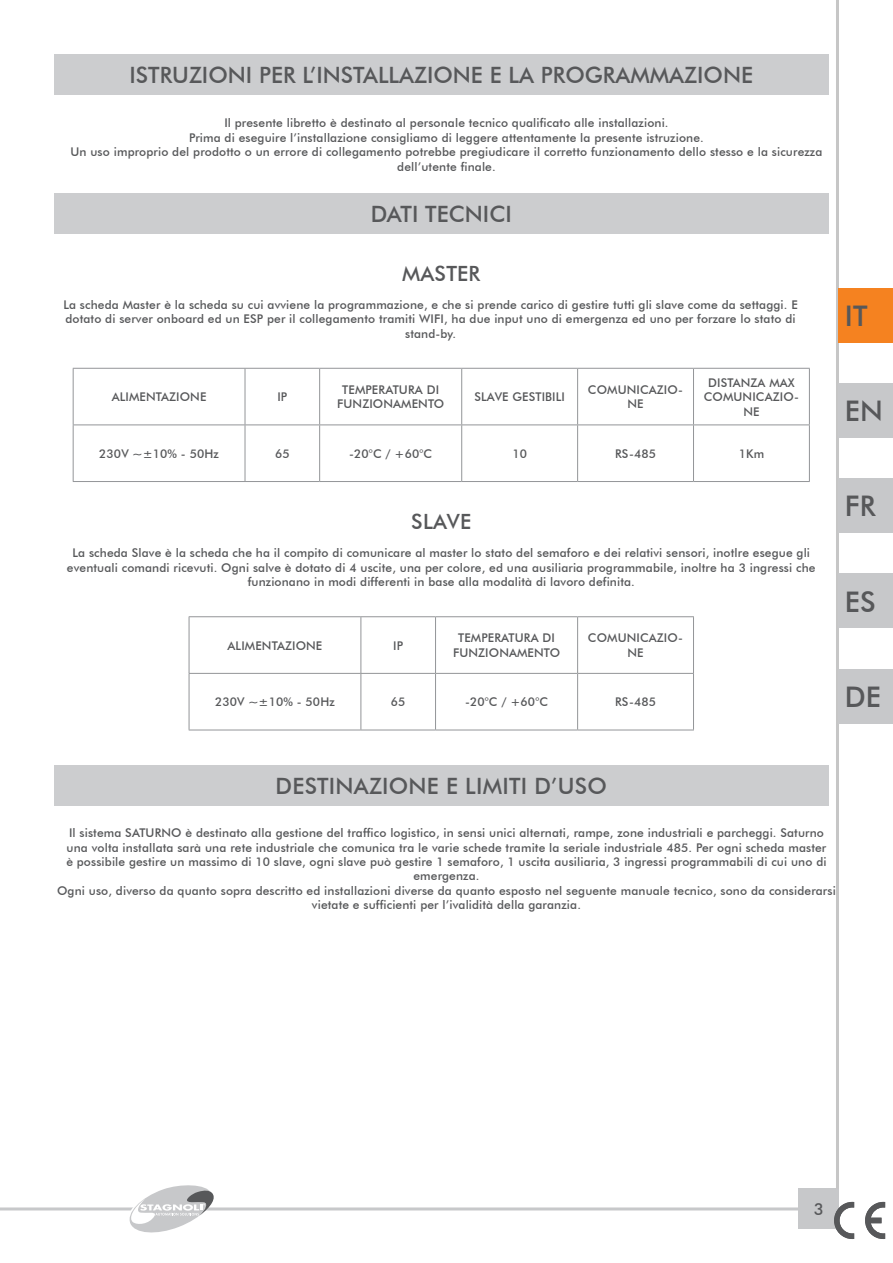
<style>
.page{position:relative;width:893px;height:1263px;background:#fff}
.page>*{position:absolute;margin:0;border:0;box-sizing:border-box;transform-origin:0 0}
.titoli{font:500 28.35px "Futura BT";color:#57585a}
.titoli-2{font:500 22.5px "Futura BT";color:#57585a}
.t1{font:500 21px "Futura BT";letter-spacing:.01em;color:#57585a}
.t2{font:500 16.5px "Futura BT";color:#57585a}
.menu2{font:500 12px/14.4px "Futura BT";letter-spacing:.01em;color:#57585a;text-align:center}
.testo_normale{font:500 12px/14.4px "Futura BT";letter-spacing:.01em;color:#57585a;text-align:center}
</style>
<div class="page">
<div style="left:798px;top:1189px;width:41px;height:40px;background:#c7c8ca"></div>
<hr style="left:0;top:1207px;width:811px;height:3px;background:#c7c8ca">
<svg style="left:124px;top:1185px;width:93px;height:48px"></svg>
<hr style="left:73px;top:368px;width:172px;height:1px;background:#939598">
<hr style="left:73px;top:369px;width:1px;height:55px;background:#939598">
<hr style="left:245px;top:368px;width:75px;height:1px;background:#939598">
<hr style="left:245px;top:369px;width:1px;height:55px;background:#939598">
<hr style="left:320px;top:368px;width:142px;height:1px;background:#939598">
<hr style="left:319px;top:369px;width:1px;height:55px;background:#939598">
<hr style="left:462px;top:368px;width:116px;height:1px;background:#939598">
<hr style="left:461px;top:369px;width:1px;height:55px;background:#939598">
<hr style="left:578px;top:368px;width:115px;height:1px;background:#939598">
<hr style="left:577px;top:369px;width:1px;height:55px;background:#939598">
<hr style="left:693px;top:368px;width:117px;height:1px;background:#939598">
<hr style="left:693px;top:369px;width:1px;height:55px;background:#939598">
<hr style="left:809px;top:369px;width:1px;height:55px;background:#939598">
<hr style="left:73px;top:424px;width:172px;height:1px;background:#939598">
<hr style="left:73px;top:425px;width:1px;height:56px;background:#939598">
<hr style="left:245px;top:424px;width:75px;height:1px;background:#939598">
<hr style="left:245px;top:425px;width:1px;height:56px;background:#939598">
<hr style="left:320px;top:424px;width:142px;height:1px;background:#939598">
<hr style="left:319px;top:425px;width:1px;height:56px;background:#939598">
<hr style="left:462px;top:424px;width:116px;height:1px;background:#939598">
<hr style="left:461px;top:425px;width:1px;height:56px;background:#939598">
<hr style="left:578px;top:424px;width:115px;height:1px;background:#939598">
<hr style="left:577px;top:425px;width:1px;height:56px;background:#939598">
<hr style="left:693px;top:424px;width:117px;height:1px;background:#939598">
<hr style="left:693px;top:425px;width:1px;height:56px;background:#939598">
<hr style="left:809px;top:425px;width:1px;height:56px;background:#939598">
<hr style="left:73px;top:481px;width:172px;height:1px;background:#939598">
<hr style="left:245px;top:481px;width:75px;height:1px;background:#939598">
<hr style="left:320px;top:481px;width:142px;height:1px;background:#939598">
<hr style="left:462px;top:481px;width:116px;height:1px;background:#939598">
<hr style="left:578px;top:481px;width:115px;height:1px;background:#939598">
<hr style="left:693px;top:481px;width:117px;height:1px;background:#939598">
<hr style="left:189px;top:616px;width:172px;height:1px;background:#939598">
<hr style="left:189px;top:617px;width:1px;height:56px;background:#939598">
<hr style="left:361px;top:616px;width:75px;height:1px;background:#939598">
<hr style="left:360px;top:617px;width:1px;height:56px;background:#939598">
<hr style="left:436px;top:616px;width:142px;height:1px;background:#939598">
<hr style="left:435px;top:617px;width:1px;height:56px;background:#939598">
<hr style="left:578px;top:616px;width:116px;height:1px;background:#939598">
<hr style="left:577px;top:617px;width:1px;height:56px;background:#939598">
<hr style="left:693px;top:617px;width:1px;height:56px;background:#939598">
<hr style="left:189px;top:673px;width:172px;height:1px;background:#939598">
<hr style="left:189px;top:674px;width:1px;height:56px;background:#939598">
<hr style="left:361px;top:673px;width:75px;height:1px;background:#939598">
<hr style="left:360px;top:674px;width:1px;height:56px;background:#939598">
<hr style="left:436px;top:673px;width:142px;height:1px;background:#939598">
<hr style="left:435px;top:674px;width:1px;height:56px;background:#939598">
<hr style="left:578px;top:673px;width:116px;height:1px;background:#939598">
<hr style="left:577px;top:674px;width:1px;height:56px;background:#939598">
<hr style="left:693px;top:674px;width:1px;height:56px;background:#939598">
<hr style="left:189px;top:730px;width:172px;height:1px;background:#939598">
<hr style="left:361px;top:730px;width:75px;height:1px;background:#939598">
<hr style="left:436px;top:730px;width:142px;height:1px;background:#939598">
<hr style="left:578px;top:730px;width:116px;height:1px;background:#939598">
<div style="left:54px;top:54px;width:774px;height:40px;background:#cccdcf"></div>
<div style="left:54px;top:193px;width:774px;height:41px;background:#cccdcf"></div>
<div style="left:54px;top:765px;width:774px;height:40px;background:#cccdcf"></div>
<svg style="left:834px;top:1202px;width:20px;height:37px"></svg>
<svg style="left:865px;top:1202px;width:20px;height:37px"></svg>
<hr style="left:836px;top:0;width:3px;height:1189px;background:#c6c6c6">
<div style="left:839px;top:383px;width:54px;height:54px;background:#c7c8ca"></div>
<div style="left:839px;top:478px;width:54px;height:55px;background:#c7c8ca"></div>
<div style="left:839px;top:574px;width:54px;height:54px;background:#c7c8ca"></div>
<div style="left:839px;top:669px;width:54px;height:54px;background:#c7c8ca"></div>
<div style="left:839px;top:288px;width:54px;height:54px;background:#f58220"></div>
<p class="titoli-2" style="left:129px;top:61px;width:625px">ISTRUZIONI PER L’INSTALLAZIONE E LA PROGRAMMAZIONE</p>
<p class="testo_normale" style="left:224px;top:116px;width:446px">Il presente libretto è destinato al personale tecnico qualificato alle installazioni.</p>
<p class="testo_normale" style="left:189px;top:130px;width:516px">Prima di eseguire l’installazione consigliamo di leggere attentamente la presente istruzione.</p>
<p class="testo_normale" style="left:70px;top:145px;width:753px">Un uso improprio del prodotto o un errore di collegamento potrebbe pregiudicare il corretto funzionamento dello stesso e la sicurezza dell’utente finale.</p>
<p class="titoli-2" style="left:371px;top:201px;width:143px">DATI TECNICI</p>
<p class="t1" style="left:402px;top:260px;width:80px">MASTER</p>
<p class="menu2" style="left:63px;top:297px;width:736px">La scheda Master è la scheda su cui avviene la programmazione, e che si prende carico di gestire tutti gli slave come da settaggi. E dotato di server onboard ed un ESP per il collegamento tramiti WIFI, ha due input uno di emergenza ed uno per forzare lo stato di stand-by.</p>
<p class="menu2" style="left:112px;top:390px;width:96px">ALIMENTAZIONE</p>
<p class="menu2" style="left:277px;top:390px;width:11px">IP</p>
<p class="menu2" style="left:342px;top:382px;width:98px">TEMPERATURA DI</p>
<p class="menu2" style="left:337px;top:397px;width:109px">FUNZIONAMENTO</p>
<p class="menu2" style="left:474px;top:390px;width:92px">SLAVE GESTIBILI</p>
<p class="menu2" style="left:588px;top:382px;width:97px">COMUNICAZIO-<br>NE</p>
<p class="menu2" style="left:704px;top:375px;width:97px">DISTANZA MAX<br>COMUNICAZIO-<br>NE</p>
<p class="menu2" style="left:99px;top:446px;width:121px">230V ~±10% - 50Hz</p>
<p class="menu2" style="left:275px;top:446px;width:16px">65</p>
<p class="menu2" style="left:349px;top:446px;width:84px">-20°C / +60°C</p>
<p class="menu2" style="left:512px;top:446px;width:16px">10</p>
<p class="menu2" style="left:615px;top:446px;width:42px">RS-485</p>
<p class="menu2" style="left:739px;top:446px;width:27px">1Km</p>
<p class="t1" style="left:411px;top:509px;width:61px">SLAVE</p>
<p class="menu2" style="left:67px;top:546px;width:750px">La scheda Slave è la scheda che ha il compito di comunicare al master lo stato del semaforo e dei relativi sensori, inotlre esegue gli eventuali comandi ricevuti. Ogni salve è dotato di 4 uscite, una per colore, ed una ausiliaria programmabile, inoltre ha 3 ingressi che funzionano in modi differenti in base alla modalità di lavoro definita.</p>
<p class="menu2" style="left:228px;top:638px;width:96px">ALIMENTAZIONE</p>
<p class="menu2" style="left:393px;top:638px;width:11px">IP</p>
<p class="menu2" style="left:458px;top:631px;width:98px">TEMPERATURA DI</p>
<p class="menu2" style="left:453px;top:645px;width:109px">FUNZIONAMENTO</p>
<p class="menu2" style="left:588px;top:631px;width:97px">COMUNICAZIO-<br>NE</p>
<p class="menu2" style="left:215px;top:695px;width:121px">230V ~±10% - 50Hz</p>
<p class="menu2" style="left:391px;top:695px;width:16px">65</p>
<p class="menu2" style="left:465px;top:695px;width:84px">-20°C / +60°C</p>
<p class="menu2" style="left:615px;top:695px;width:42px">RS-485</p>
<p class="titoli" style="left:845px;top:299px;width:24px">IT</p>
<p class="titoli" style="left:845px;top:394px;width:39px">EN</p>
<p class="titoli" style="left:845px;top:489px;width:32px">FR</p>
<p class="titoli" style="left:845px;top:584px;width:32px">ES</p>
<p class="titoli" style="left:845px;top:680px;width:38px">DE</p>
<p class="titoli-2" style="left:276px;top:772px;width:333px">DESTINAZIONE E LIMITI D’USO</p>
<p class="menu2" style="left:66px;top:825px;width:762px">Il sistema SATURNO è destinato alla gestione del traffico logistico, in sensi unici alternati, rampe, zone industriali e parcheggi. Saturno una volta installata sarà una rete industriale che comunica tra le varie schede tramite la seriale industriale 485. Per ogni scheda master è possibile gestire un massimo di 10 slave, ogni slave può gestire 1 semaforo, 1 uscita ausiliaria, 3 ingressi programmabili di cui uno di emergenza.</p>
<p class="menu2" style="left:57px;top:883px;width:780px">Ogni uso, diverso da quanto sopra descritto ed installazioni diverse da quanto esposto nel seguente manuale tecnico, sono da considerarsi vietate e sufficienti per l’ivalidità della garanzia.</p>
<h3 class="t2" style="left:814px;top:1199px;width:11px">3</h3>
</div>
